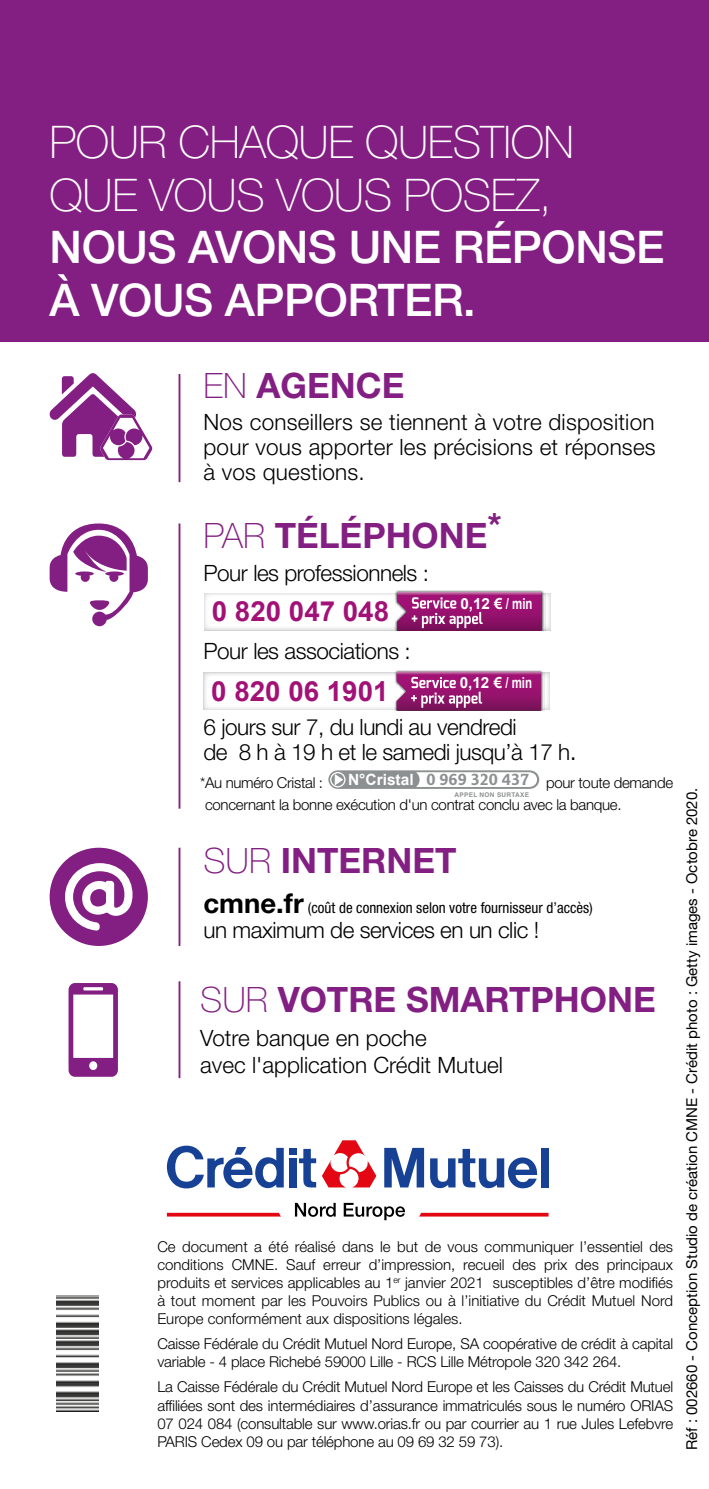
<style>
.page{position:relative;width:709px;height:1489px;background:#fff}
.page>*{position:absolute;margin:0;border:0;box-sizing:border-box;transform-origin:0 0}
.t1{font:100 45px/52.5px "Helvetica Neue LT Std";letter-spacing:-.01em;color:#fff}
.t2{font:500 45px/52.5px "Helvetica Neue LT Std";letter-spacing:-.01em;color:#fff}
.t3{font:700 35px "Helvetica Neue LT Std";color:#831f82}
.t4{font:700 27.75px "Arial";color:#a21176}
.t5{font:300 22.5px/25px "Helvetica Neue LT Std";letter-spacing:-.02em;color:#000;text-align:justify}
.t6{font:300 22.5px/27px "Helvetica Neue LT Std";color:#000}
.t7{font:700 15.25px "Arial";color:#fff}
.t8{font:300 15px/18px "Helvetica Neue LT Std";letter-spacing:-.01em;color:#000;text-align:justify}
.t9{font:15px "Helvetica Neue LT Std";color:#000}
.t10{font:condensed 15px "Helvetica Neue LT Std";color:#000}
.t11{font:14.75px "FT Numero";color:#8d9091}
.t12{font:700 6.5px "Helvetica";letter-spacing:.05em;color:#8d9091}
.s1{font-weight:100}
.s2{font-size:25px}
.s3{font-family:"Arial";font-weight:700;font-size:15.5px;color:#fff}
.s4{font-weight:700;font-stretch:normal;font-size:27.5px}
</style>
<div class="page">
<img style="left:57px;top:1295px;width:42px;height:115px">
<div style="left:0;top:0;width:709px;height:341px;background:#831f82"></div>
<svg style="left:50px;top:523px;width:98px;height:103px"></svg>
<svg style="left:50px;top:847px;width:98px;height:98px"></svg>
<svg style="left:49px;top:373px;width:103px;height:87px"></svg>
<hr style="left:178px;top:374px;width:2px;height:108px;background:#831f82">
<hr style="left:178px;top:523px;width:2px;height:285px;background:#831f82">
<hr style="left:178px;top:847px;width:2px;height:98px;background:#831f82">
<svg style="left:204px;top:593px;width:346px;height:37px"></svg>
<img style="left:393px;top:590px;width:152px;height:41px">
<svg style="left:397px;top:592px;width:144px;height:39px;background:#a1307e"></svg>
<div style="left:204px;top:672px;width:346px;height:38px;background:linear-gradient(to bottom,#fdfdfd,#fcfcfc)"></div>
<img style="left:393px;top:670px;width:151px;height:40px">
<svg style="left:396px;top:671px;width:145px;height:39px;background:#a23480"></svg>
<div style="left:541px;top:1147px;width:7px;height:40px;background:#164194"></div>
<div style="left:289px;top:1158px;width:7px;height:29px;background:#164194"></div>
<div style="left:289px;top:1147px;width:7px;height:7px;background:#164194"></div>
<svg style="left:299px;top:1148px;width:17px;height:39px"></svg>
<svg style="left:430px;top:1148px;width:107px;height:40px"></svg>
<svg style="left:384px;top:1147px;width:40px;height:40px"></svg>
<svg style="left:167px;top:1145px;width:117px;height:43px"></svg>
<svg style="left:295px;top:1202px;width:41px;height:14px"></svg>
<svg style="left:344px;top:1202px;width:61px;height:18px"></svg>
<svg style="left:322px;top:1140px;width:54px;height:48px"></svg>
<svg style="left:167px;top:1212px;width:114px;height:4px"></svg>
<svg style="left:419px;top:1212px;width:129px;height:4px"></svg>
<svg style="left:326px;top:769px;width:215px;height:21px"></svg>
<svg style="left:328px;top:770px;width:211px;height:18px"></svg>
<div style="left:330px;top:772px;width:15px;height:15px;border:1px solid #fff;border-radius:50%"></div>
<svg style="left:67px;top:981px;width:52px;height:97px"></svg>
<svg style="left:69px;top:982px;width:49px;height:94px"></svg>
<hr style="left:178px;top:981px;width:2px;height:97px;background:#831f82">
<h1 class="t1" style="left:50px;top:116px;width:526px">POUR CHAQUE QUESTION<br>QUE VOUS VOUS POSEZ,</h1>
<h1 class="t2" style="left:50px;top:221px;width:616px">NOUS AVONS UNE RÉPONSE<br>À VOUS APPORTER.</h1>
<h2 class="t3" style="left:203px;top:364px;width:202px"><span class="s1">EN</span> AGENCE</h2>
<h3 class="t5" style="left:203px;top:409px;width:454px">Nos conseillers se tiennent à votre disposition pour vous apporter les précisions et réponses à vos questions.</h3>
<h2 class="t3" style="left:203px;top:514px;width:300px"><span class="s1">PAR</span> TÉLÉPHONE*</h2>
<h3 class="t5" style="left:203px;top:559px;width:227px">Pour les professionnels :</h3>
<p class="t7" style="left:460px;top:593px;width:74px">0,12 € / min</p>
<h3 class="t4" style="left:212px;top:593px;width:179px">0 820 047 048</h3>
<h3 class="t5" style="left:203px;top:638px;width:209px">Pour les associations :</h3>
<p class="t7" style="left:460px;top:672px;width:74px">0,12 € / min</p>
<h3 class="t4" style="left:211px;top:672px;width:179px">0 820 06 1901</h3>
<h3 class="t5" style="left:203px;top:713px;width:375px">6 jours sur 7, du lundi au vendredi<br>de 8 h à 19 h et le samedi jusqu’à 17 h<span class="s2">.</span></h3>
<p class="t8" style="left:200px;top:773px;width:124px">*Au numéro Cristal :</p>
<p class="t11" style="left:348px;top:771px;width:183px"><span class="s3">N°Cristal</span> 0 969 320 437</p>
<p class="t12" style="left:454px;top:789px;width:76px">APPEL NON SURTAXE</p>
<p class="t8" style="left:205px;top:770px;width:469px;line-height:22.5px;text-indent:341px">pour toute demande concernant la bonne exécution d'un contrat conclu avec la banque.</p>
<h2 class="t3" style="left:203px;top:838px;width:254px"><span class="s1">SUR</span> INTERNET</h2>
<p class="t10" style="left:203px;top:898px;width:391px"><span class="s4">cmne.fr</span> (coût de connexion selon votre fournisseur d’accès)</p>
<h3 class="t5" style="left:203px;top:916px;width:337px">un maximum de services en un clic !</h3>
<h2 class="t3" style="left:200px;top:977px;width:457px"><span class="s1">SUR</span> VOTRE SMARTPHONE</h2>
<h3 class="t6" style="left:200px;top:1023px;width:304px">Votre banque en poche<br>avec l'application Crédit Mutuel</h3>
<p class="t8" style="left:157px;top:1237px;width:517px">Ce document a été réalisé dans le but de vous communiquer l’essentiel des conditions CMNE. Sauf erreur d’impression, recueil des prix des principaux produits et services applicables au 1<sup>er</sup> janvier 2021 susceptibles d’être modifiés à tout moment par les Pouvoirs Publics ou à l’initiative du Crédit Mutuel Nord Europe conformément aux dispositions légales.</p>
<p class="t8" style="left:157px;top:1334px;width:517px">Caisse Fédérale du Crédit Mutuel Nord Europe, SA coopérative de crédit à capital variable - 4 place Richebé 59000 Lille - RCS Lille Métropole 320 342 264.</p>
<p class="t8" style="left:157px;top:1377px;width:517px">La Caisse Fédérale du Crédit Mutuel Nord Europe et les Caisses du Crédit Mutuel affiliées sont des intermédiaires d’assurance immatriculés sous le numéro ORIAS 07 024 084 (consultable sur www.orias.fr ou par courrier au 1 rue Jules Lefebvre PARIS Cedex 09 ou par téléphone au 09 69 32 59 73).</p>
<p class="t9" style="left:683px;top:1449px;width:664px;rotate:-90deg">Réf : 002660 - Conception Studio de création CMNE - Crédit photo : Getty images - Octobre 2020.</p>
</div>
